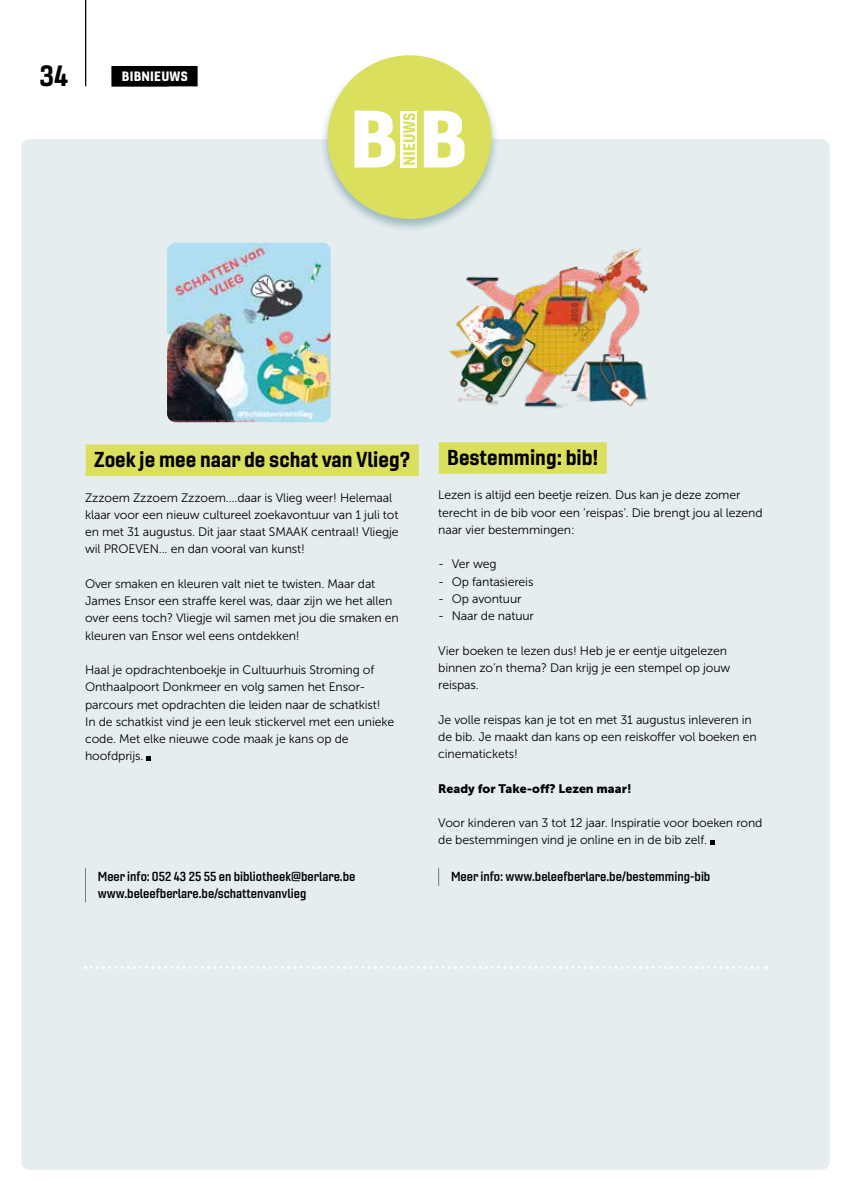
<style>
.page{position:relative;width:851px;height:1191px;background:#fff}
.page>*{position:absolute;margin:0;border:0;box-sizing:border-box;transform-origin:0 0}
.t1{font:28.5px "Gineso Nor Bol";color:#000}
.t2{font:21px "Gineso Nor Bol";color:#000}
.t3{font:13.2px "Gineso Nor Bla";letter-spacing:.02em;color:#fff}
.t4{font:12.75px/16.5px "Gineso Nor Dem";color:#000}
.t5{font:12.3px/17.2px "Museo Sans 300";letter-spacing:-.01em;color:#000}
.t6{font:12.3px "Museo Sans 900";color:#000}
</style>
<div class="page">
<hr style="left:85px;top:0;width:1px;height:86px;background:#000">
<div style="left:112px;top:66px;width:85px;height:20px;background:#000"></div>
<div style="left:21px;top:139px;width:808px;height:1030px;background:#e5edef;border-radius:9px"></div>
<div style="left:86px;top:444px;width:333px;height:32px;background:#dbdf5e"></div>
<svg style="left:146px;top:756px;width:5px;height:4px"></svg>
<hr style="left:85px;top:867px;width:1px;height:35px;background:#598590">
<img style="left:167px;top:243px;width:164px;height:179px">
<img style="left:448px;top:248px;width:199px;height:160px">
<div style="left:319px;top:53px;width:180px;height:180px;background:#598590;opacity:.5"></div>
<div style="left:327px;top:55px;width:164px;height:164px;background:#dbdf5e;border-radius:50%"></div>
<svg style="left:424px;top:111px;width:40px;height:56px"></svg>
<svg style="left:354px;top:111px;width:41px;height:56px"></svg>
<div style="left:400px;top:111px;width:17px;height:56px;background:#fff"></div>
<svg style="left:403px;top:113px;width:12px;height:52px"></svg>
<svg style="left:85px;top:966px;width:681px;height:3px"></svg>
<div style="left:438px;top:442px;width:168px;height:32px;background:#dbdf5e"></div>
<svg style="left:710px;top:840px;width:4px;height:4px"></svg>
<svg style="left:438px;top:867px;width:1px;height:19px"></svg>
<h1 class="t1" style="left:39px;top:58px;width:30px">34</h1>
<p class="t3" style="left:122px;top:67px;width:39px">LEVEN</p>
<p class="t3" style="left:122px;top:67px;width:67px">BIBNIEUWS</p>
<h2 class="t2" style="left:94px;top:446px;width:318px">Zoek je mee naar de schat van Vlieg?</h2>
<p class="t5" style="left:85px;top:489px;width:315px">Zzzoem Zzzoem Zzzoem….daar is Vlieg weer! Helemaal klaar voor een nieuw cultureel zoekavontuur van 1 juli tot en met 31 augustus. Dit jaar staat SMAAK centraal! Vliegje wil PROEVEN... en dan vooral van kunst!</p>
<p class="t5" style="left:85px;top:575px;width:315px">Over smaken en kleuren valt niet te twisten. Maar dat James Ensor een straffe kerel was, daar zijn we het allen over eens toch? Vliegje wil samen met jou die smaken en kleuren van Ensor wel eens ontdekken!</p>
<p class="t5" style="left:85px;top:661px;width:310px">Haal je opdrachtenboekje in Cultuurhuis Stroming of Onthaalpoort Donkmeer en volg samen het Ensor&shy;parcours met opdrachten die leiden naar de schatkist!<br>In de schatkist vind je een leuk stickervel met een unieke code. Met elke nieuwe code maak je kans op de hoofdprijs.</p>
<p class="t4" style="left:98px;top:868px;width:259px">Meer info: 052 43 25 55 en bibliotheek@berlare.be www.beleefberlare.be/schattenvanvlieg</p>
<h2 class="t2" style="left:447px;top:444px;width:152px">Bestemming: bib!</h2>
<p class="t5" style="left:438px;top:486px;width:326px">Lezen is altijd een beetje reizen. Dus kan je deze zomer terecht in de bib voor een ‘reispas’. Die brengt jou al lezend naar vier bestemmingen:</p>
<p class="t5" style="left:438px;top:555px;width:60px">- Ver weg</p>
<p class="t5" style="left:438px;top:573px;width:97px">- Op fantasiereis</p>
<p class="t5" style="left:438px;top:590px;width:85px">- Op avontuur</p>
<p class="t5" style="left:438px;top:607px;width:97px">- Naar de natuur</p>
<p class="t5" style="left:438px;top:642px;width:293px">Vier boeken te lezen dus! Heb je er eentje uitgelezen binnen zo’n thema? Dan krijg je een stempel op jouw reispas.</p>
<p class="t5" style="left:438px;top:711px;width:320px">Je volle reispas kan je tot en met 31 augustus inleveren in de bib. Je maakt dan kans op een reiskoffer vol boeken en cinematickets!</p>
<p class="t6" style="left:438px;top:781px;width:195px">Ready for Take-off? Lezen maar!</p>
<p class="t5" style="left:438px;top:814px;width:326px">Voor kinderen van 3 tot 12 jaar. Inspiratie voor boeken rond de bestemmingen vind je online en in de bib zelf.</p>
<p class="t4" style="left:451px;top:868px;width:261px">Meer info: www.beleefberlare.be/bestemming-bib</p>
</div>
